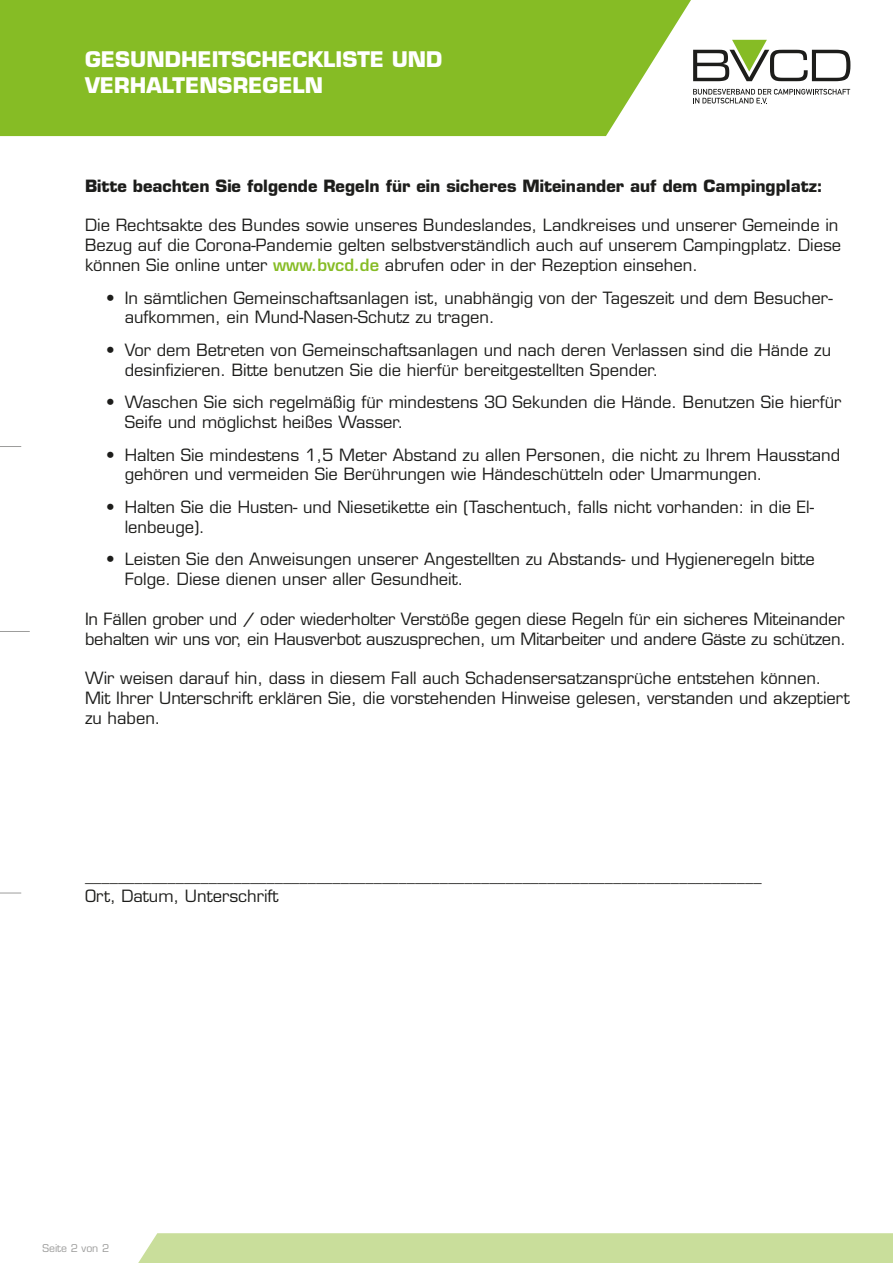
<style>
.page{position:relative;width:893px;height:1263px;background:#fff}
.page>*{position:absolute;margin:0;border:0;box-sizing:border-box;transform-origin:0 0}
.t1{font:700 21px/25.2px "Eurostile LT";color:#fff}
.t2{font:16.5px/19.8px "Eurostile LT";color:#1d1d1b}
.t3{font:700 16.5px "Eurostile LT";color:#1d1d1b}
.t4{font:10.5px "Eurostile LT";color:#9d9d9c}
.s1{font-weight:600;color:#86bc25}
</style>
<div class="page">
<div style="left:0;top:0;width:691px;height:136px;background:#86bc25"></div>
<div style="left:138px;top:1233px;width:755px;height:30px;background:#c9de9b"></div>
<svg style="left:693px;top:40px;width:157px;height:41px"></svg>
<svg style="left:693px;top:89px;width:157px;height:15px"></svg>
<svg style="left:0;top:446px;width:21px;height:1px"></svg>
<svg style="left:0;top:893px;width:21px;height:1px"></svg>
<hr style="left:0;top:631px;width:30px;height:1px;background:#9d9d9c">
<p class="t1" style="left:85px;top:47px;width:359px">GESUNDHEITSCHECKLISTE UND<br>VERHALTENSREGELN</p>
<p class="t3" style="left:85px;top:175px;width:739px">Bitte beachten Sie folgende Regeln für ein sicheres Miteinander auf dem Campingplatz:</p>
<p class="t2" style="left:85px;top:216px;width:758px">Die Rechtsakte des Bundes sowie unseres Bundeslandes, Landkreises und unserer Gemeinde in<br>Bezug auf die Corona-Pandemie gelten selbstverständlich auch auf unserem Campingplatz. Diese können Sie online unter <span class="s1">www.bvcd.de</span> abrufen oder in der Rezeption einsehen.</p>
<p class="t2" style="left:125px;top:288px;width:709px;text-indent:-18px">• In sämtlichen Gemeinschaftsanlagen ist, unabhängig von der Tageszeit und dem Besucher&shy;aufkommen, ein Mund-Nasen-Schutz zu tragen.</p>
<p class="t2" style="left:125px;top:340px;width:708px;text-indent:-18px">• Vor dem Betreten von Gemeinschaftsanlagen und nach deren Verlassen sind die Hände zu desinfizieren. Bitte benutzen Sie die hierfür bereitgestellten Spender.</p>
<p class="t2" style="left:125px;top:392px;width:718px;text-indent:-18px">• Waschen Sie sich regelmäßig für mindestens 30 Sekunden die Hände. Benutzen Sie hierfür<br>Seife und möglichst heißes Wasser.</p>
<p class="t2" style="left:125px;top:445px;width:717px;text-indent:-18px">• Halten Sie mindestens 1,5 Meter Abstand zu allen Personen, die nicht zu Ihrem Hausstand gehören und vermeiden Sie Berührungen wie Händeschütteln oder Umarmungen.</p>
<p class="t2" style="left:125px;top:497px;width:691px;text-indent:-18px">• Halten Sie die Husten- und Niesetikette ein (Taschentuch, falls nicht vorhanden: in die El&shy;lenbeuge).</p>
<p class="t2" style="left:125px;top:549px;width:692px;text-indent:-18px">• Leisten Sie den Anweisungen unserer Angestellten zu Abstands- und Hygieneregeln bitte<br>Folge. Diese dienen unser aller Gesundheit.</p>
<p class="t2" style="left:85px;top:609px;width:762px">In Fällen grober und / oder wiederholter Verstöße gegen diese Regeln für ein sicheres Miteinander behalten wir uns vor, ein Hausverbot auszusprechen, um Mitarbeiter und andere Gäste zu schützen.</p>
<p class="t2" style="left:85px;top:668px;width:766px">Wir weisen darauf hin, dass in diesem Fall auch Schadensersatzansprüche entstehen können.<br>Mit Ihrer Unterschrift erklären Sie, die vorstehenden Hinweise gelesen, verstanden und akzeptiert zu haben.</p>
<p class="t2" style="left:85px;top:866px;width:678px">__________________________________________________________________________________<br>Ort, Datum, Unterschrift</p>
<p class="t4" style="left:43px;top:1242px;width:68px">Seite 2 von 2</p>
</div>
